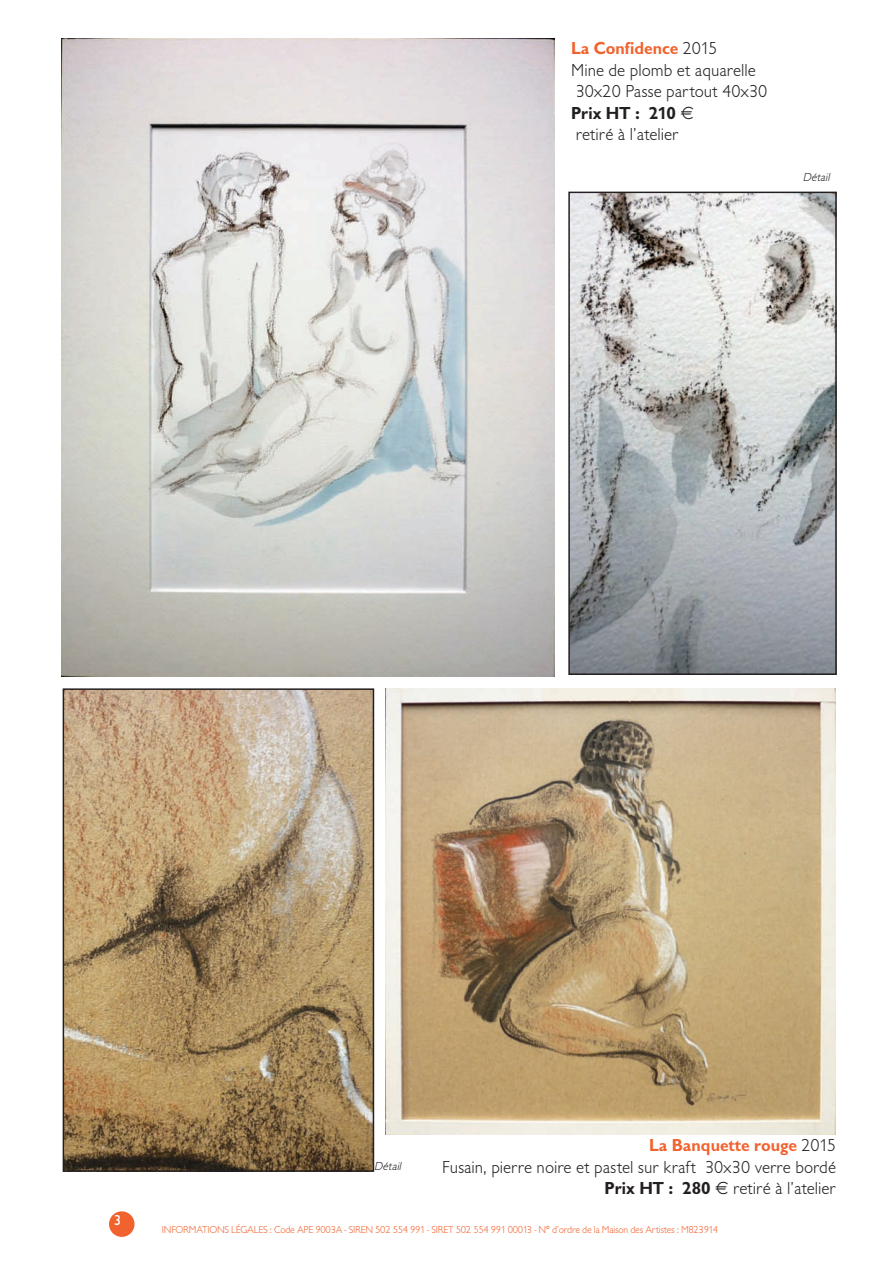
<style>
.page{position:relative;width:893px;height:1263px;background:#fff}
.page>*{position:absolute;margin:0;border:0;box-sizing:border-box;transform-origin:0 0}
.t1{font:300 18px/21.6px "Giltus T";color:#231f20}
.t2{font:700 18px "Giltus T";color:#231f20}
.t3{font:500 15px "Giltus T";color:#fff}
.t4{font:italic 300 12px "Giltus T";color:#231f20}
.t5{font:300 10.5px "Giltus T";letter-spacing:-.025em;color:#f2622e}
.s1{font-weight:700;color:#f2622e}
.s2{font-weight:700}
</style>
<div class="page">
<div style="left:109px;top:1211px;width:26px;height:26px;background:#f2622e;border-radius:50%"></div>
<img style="left:61px;top:38px;width:494px;height:638px">
<img style="left:571px;top:195px;width:263px;height:477px">
<div style="left:568px;top:192px;width:269px;height:483px;border:2px solid #231f20"></div>
<img style="left:385px;top:688px;width:450px;height:447px">
<img style="left:66px;top:691px;width:305px;height:478px">
<div style="left:63px;top:688px;width:311px;height:484px;border:2px solid #231f20"></div>
<p class="t1" style="left:571px;top:37px;width:198px"><span class="s1">La Confidence</span> 2015<br>Mine de plomb et aquarelle<br>30x20 Passe partout 40x30</p>
<p class="t2" style="left:571px;top:102px;width:106px">Prix HT : 210</p>
<p class="t1" style="left:576px;top:123px;width:104px">retiré à l’atelier</p>
<p class="t4" style="left:803px;top:169px;width:30px">Détail</p>
<p class="t3" style="left:114px;top:1210px;width:9px">3</p>
<p class="t4" style="left:374px;top:1159px;width:30px">Détail</p>
<p class="t1" style="left:442px;top:1134px;width:395px;text-align:right"><span class="s1">La Banquette rouge</span> 2015<br>Fusain, pierre noire et pastel sur kraft 30x30 verre bordé<br><span class="s2">Prix HT : 280</span> retiré à l’atelier</p>
<p class="t5" style="left:162px;top:1223px;width:557px">INFORMATIONS LÉGALES : Code APE 9003A - SIREN 502 554 991 - SIRET 502 554 991 00013 - N° d’ordre de la Maison des Artistes : M823914</p>
</div>
